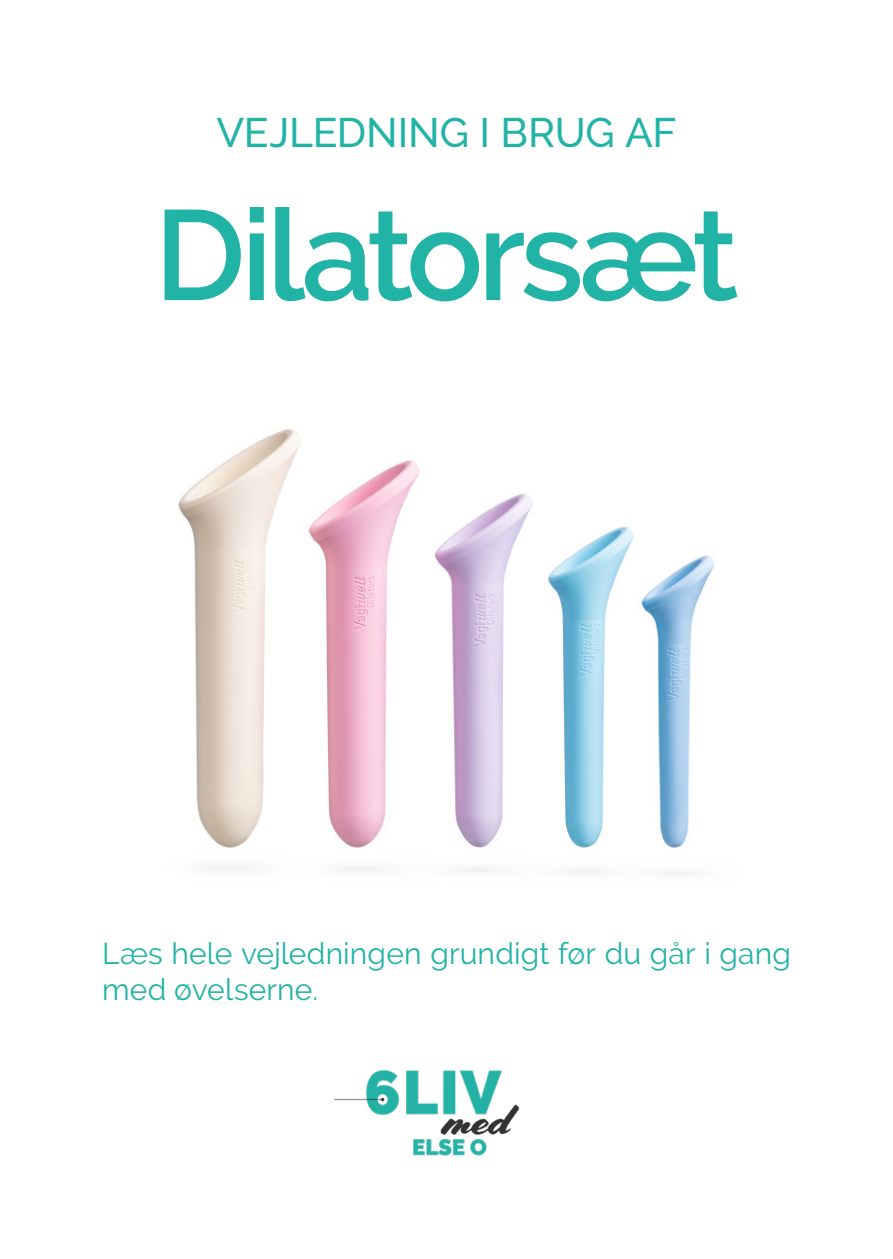
<style>
.page{position:relative;width:893px;height:1259px;background:#fff}
.page>*{position:absolute;margin:0;border:0;box-sizing:border-box;transform-origin:0 0}
.t1{font:600 127.5px "Raleway";letter-spacing:-.04em;color:#22b3a7}
.t2{font:500 41.1px "Raleway";letter-spacing:-.005em;color:#22b3a7}
.t3{font:30px/36px "Raleway";letter-spacing:.005em;color:#22b3a7}
</style>
<div class="page">
<img style="left:178px;top:429px;width:537px;height:446px">
<img style="left:334px;top:1069px;width:186px;height:87px">
<h2 class="t2" style="left:216px;top:109px;width:462px">VEJLEDNING I BRUG AF</h2>
<h1 class="t1" style="left:154px;top:182px;width:586px">Dilatorsæt</h1>
<p class="t3" style="left:102px;top:935px;width:690px">Læs hele vejledningen grundigt før du går i gang med øvelserne.</p>
</div>
